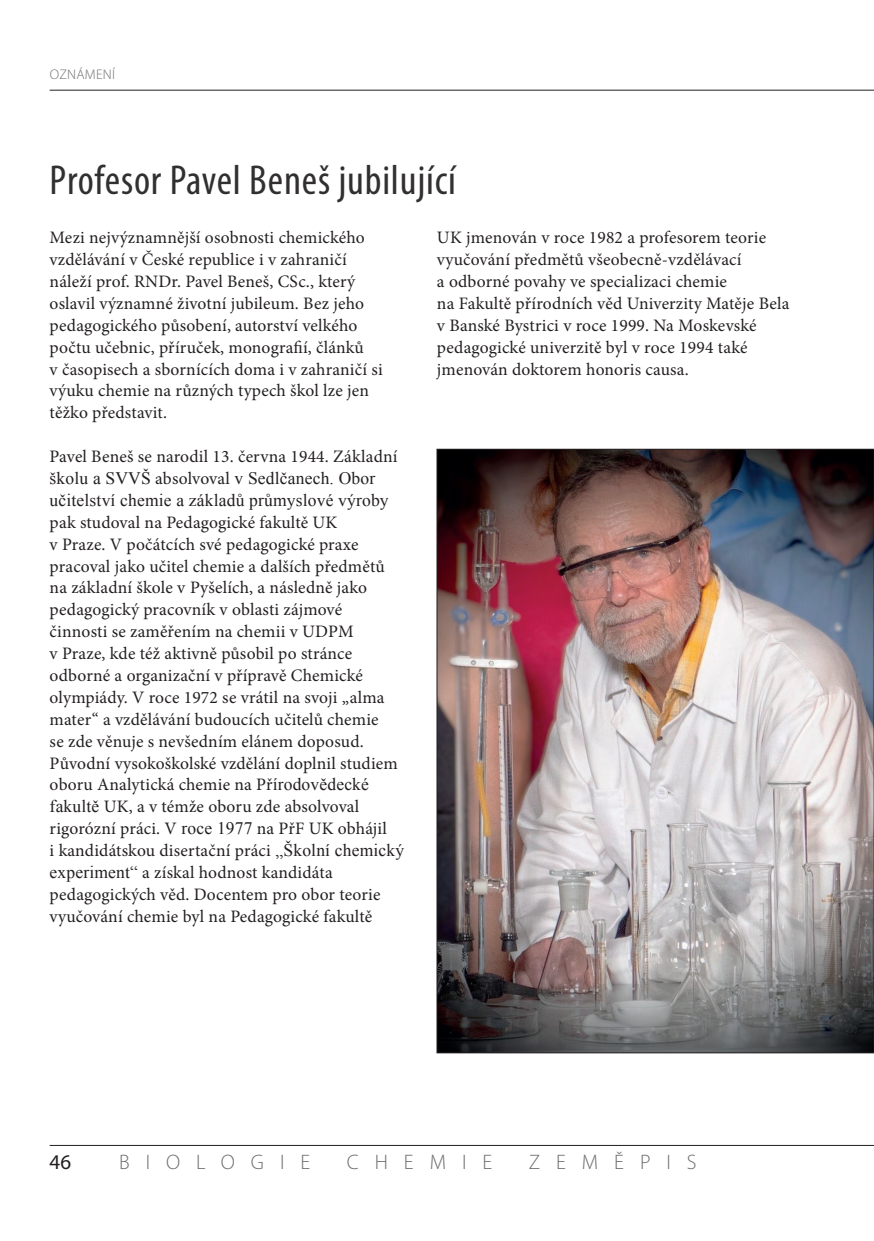
<style>
.page{position:relative;width:874px;height:1241px;background:#fff}
.page>*{position:absolute;margin:0;border:0;box-sizing:border-box;transform-origin:0 0}
.titulek_RECENZE___ROZMANITOSTI{font:condensed 42px "Myriad Pro";letter-spacing:.02em;color:#312f30}
.t1{font:300 21px "Myriad Pro";letter-spacing:.76em;color:#6c6d70}
.t2{font:21px "Myriad Pro";color:#231f20}
.rozmanitosti{font:17.5px/21.9px "Minion Pro";letter-spacing:.01em;color:#231f20}
.záhlaví_pravá{font:300 14px "Myriad Pro";letter-spacing:.02em;color:#6c6d70}
.s1{font-family:"Times New Roman"}
</style>
<div class="page">
<hr style="left:50px;top:1144px;width:823px;height:1px;background:#231f20">
<hr style="left:50px;top:90px;width:823px;height:1px;background:#231f20">
<img style="left:438px;top:451px;width:433px;height:599px">
<p class="záhlaví_pravá" style="left:50px;top:66px;width:67px">OZNÁMENÍ</p>
<p class="titulek_RECENZE___ROZMANITOSTI" style="left:50px;top:155px;width:407px">Profesor Pavel Beneš jubilující</p>
<p class="rozmanitosti" style="left:50px;top:227px;width:334px">Mezi nejvýznamnější osobnosti chemického vzdělávání v České republice i v zahraničí náleží prof. RNDr. Pavel Beneš, CSc., který oslavil významné životní jubileum. Bez jeho pedagogického působení, autorství velkého počtu učebnic, příruček, monografií, článků<br>v časopisech a sbornících doma i v zahraničí si výuku chemie na různých typech škol lze jen těžko představit.</p>
<p class="rozmanitosti" style="left:50px;top:445px;width:356px">Pavel Beneš se narodil 13. června 1944. Základní <span class="s1">školu a SVVŠ</span> absolvoval <span class="s1">v Sedlčanech. Obor učitelství chemie a základů průmyslové výroby </span>pak studoval na Pedagogické fakultě UK<br>v Praze. V počátcích své pedagogické praxe pracoval jako učitel chemie a dalších předmětů na základní škole v Pyšelích, a následně jako pedagogický pracovník v oblasti zájmové činnosti se zaměřením na chemii v UDPM<br>v Praze, kde též aktivně působil po stránce odborné a organizační v přípravě Chemické olympiády. V roce 1972 se vrátil na svoji „alma mater“ a vzdělávání budoucích učitelů chemie<br>se zde věnuje s nevšedním elánem doposud.<br>Původní vysokoškolské vzdělání doplnil studiem oboru Analytická chemie na Př<span class="s1">írodovědecké fakultě</span> UK, a v témže oboru zde absolvoval rigorózní práci. V <span class="s1">roce 1977</span> na PřF UK obhájil<br>i kandidátskou disertační práci <span class="s1">„Školní chemický experiment“</span> a získal hodnost kandidáta pedagogických věd. Docentem pro obor teorie vyučování chemie byl na Pedagogické fakultě</p>
<p class="rozmanitosti" style="left:437px;top:227px;width:354px">UK jmenován v roce 1982 a profesorem teorie vyučování předmětů všeobecně-vzdělávací<br>a odborné povahy ve specializaci chemie<br>na Fakultě přírodních věd Univerzity Matěje Bela v Banské Bystrici v roce 1999. Na Moskevské pedagogické univerzitě byl v roce 1994 také jmenován doktorem honoris causa.</p>
<p class="t2" style="left:50px;top:1148px;width:23px">46</p>
<p class="t1" style="left:119px;top:1149px;width:192px">BIOLOGIE</p>
<p class="t1" style="left:346px;top:1149px;width:147px">CHEMIE</p>
<p class="t1" style="left:528px;top:1149px;width:169px">ZEMĚPIS</p>
</div>
